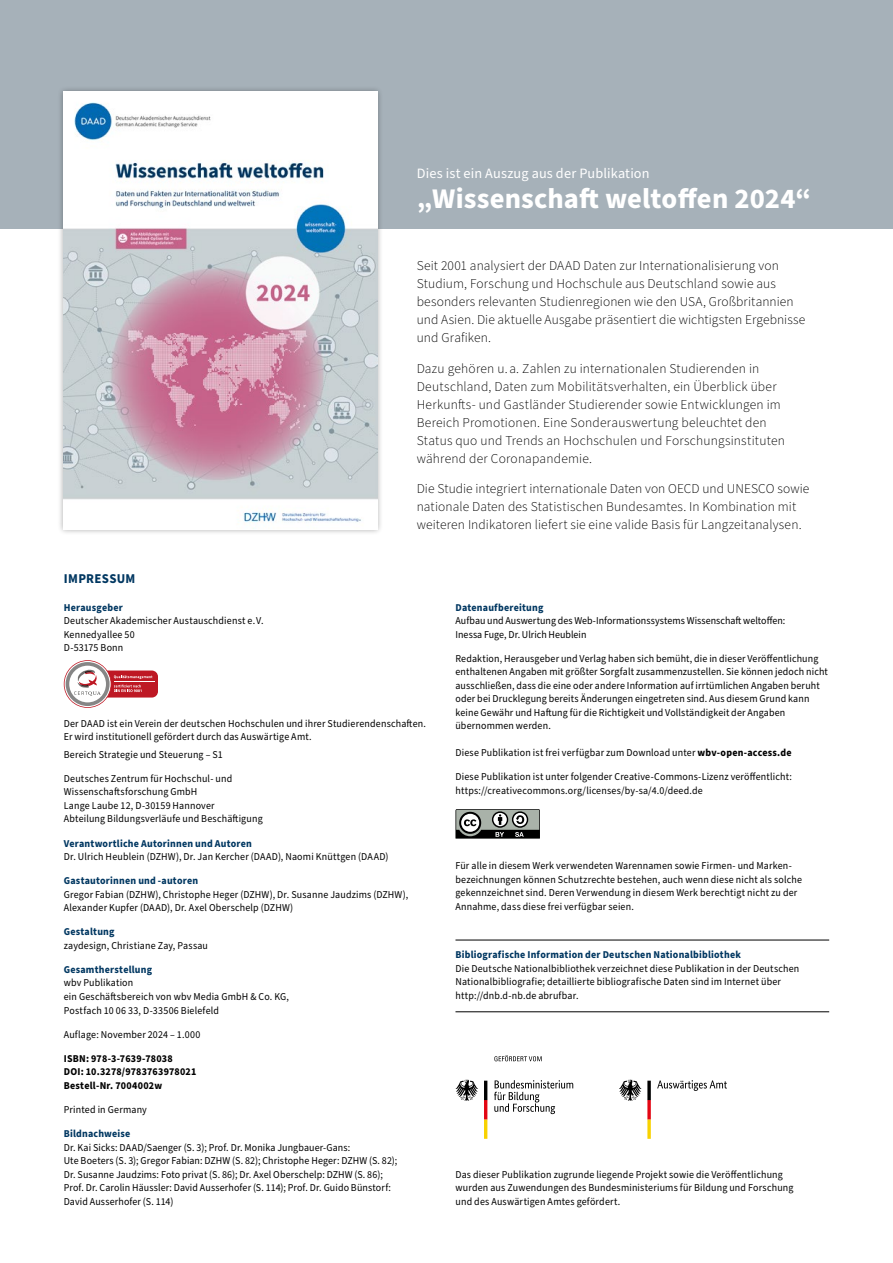
<style>
.page{position:relative;width:893px;height:1263px;background:#fff}
.page>*{position:absolute;margin:0;border:0;box-sizing:border-box;transform-origin:0 0}
.t1{font:700 28.5px "Source Sans Pro";letter-spacing:.005em;color:#fff}
.t2{font:14.25px "Source Sans Pro";letter-spacing:.01em;color:#fff}
.t3{font:300 13.5px/18px "Source Sans Pro";letter-spacing:.01em;color:#000}
.t4{font:700 13.5px "Source Sans Pro";letter-spacing:.025em;color:#003761;scale:.95 1}
.t5{font:10.5px/13.5px "Source Sans Pro";letter-spacing:.015em;color:#000;scale:.95 1}
.t6{font:700 10.5px "Source Sans Pro";letter-spacing:.02em;color:#003761;scale:.95 1}
.t7{font:700 10.5px "Source Sans Pro";letter-spacing:.02em;color:#000;scale:.95 1}
.s1{font-weight:700}
</style>
<div class="page">
<div style="left:0;top:0;width:893px;height:229px;background:#a6b1b9"></div>
<div style="left:57px;top:85px;width:326px;height:450px;background:#000;opacity:.33"></div>
<img style="left:64px;top:91px;width:313px;height:438px">
<hr style="left:455px;top:940px;width:374px;height:1px;background:#000">
<hr style="left:455px;top:1011px;width:374px;height:1px;background:#000">
<div style="left:72px;top:670px;width:86px;height:27px;background:#be1824;border-radius:6px"></div>
<hr style="left:114px;top:681px;width:41px;height:1px;background:#fff">
<svg style="left:64px;top:660px;width:88px;height:48px"></svg>
<svg style="left:455px;top:809px;width:85px;height:30px;background:#737773"></svg>
<svg style="left:494px;top:1080px;width:79px;height:34px"></svg>
<svg style="left:455px;top:1080px;width:23px;height:21px"></svg>
<svg style="left:484px;top:1081px;width:3px;height:58px"></svg>
<svg style="left:494px;top:1055px;width:48px;height:6px"></svg>
<svg style="left:657px;top:1080px;width:70px;height:11px"></svg>
<svg style="left:619px;top:1080px;width:22px;height:21px"></svg>
<svg style="left:647px;top:1081px;width:4px;height:58px"></svg>
<p class="t2" style="left:417px;top:164px;width:234px">Dies ist ein Auszug aus der Publikation</p>
<h1 class="t1" style="left:417px;top:180px;width:396px">„Wissenschaft weltoffen 2024“</h1>
<h1 class="t4" style="left:64px;top:570px;width:77px">IMPRESSUM</h1>
<p class="t3" style="left:417px;top:257px;width:390px">Seit 2001 analysiert der DAAD Daten zur Internationalisierung von Studium, Forschung und Hochschule aus Deutschland sowie aus besonders relevanten Studienregionen wie den USA, Großbritannien und Asien. Die aktuelle Ausgabe präsentiert die wichtigsten Ergebnisse und Grafiken.</p>
<p class="t3" style="left:417px;top:359px;width:370px">Dazu gehören u. a. Zahlen zu internationalen Studierenden in Deutschland, Daten zum Mobilitätsverhalten, ein Überblick über Herkunfts- und Gastländer Studierender sowie Entwicklungen im Bereich Promotionen. Eine Sonderauswertung beleuchtet den Status quo und Trends an Hochschulen und Forschungsinstituten während der Coronapandemie.</p>
<p class="t3" style="left:417px;top:480px;width:394px">Die Studie integriert internationale Daten von OECD und UNESCO sowie nationale Daten des Statistischen Bundesamtes. In Kombination mit weiteren Indikatoren liefert sie eine valide Basis für Langzeitanalysen.</p>
<p class="t6" style="left:64px;top:600px;width:64px">Herausgeber</p>
<p class="t5" style="left:64px;top:614px;width:212px">Deutscher Akademischer Austauschdienst e. V.</p>
<p class="t5" style="left:64px;top:628px;width:76px">Kennedyallee 50</p>
<p class="t5" style="left:64px;top:641px;width:64px">D-53175 Bonn</p>
<p class="t5" style="left:64px;top:717px;width:383px">Der DAAD ist ein Verein der deutschen Hochschulen und ihrer Studierendenschaften.<br>Er wird institutionell gefördert durch das Auswärtige Amt.</p>
<p class="t5" style="left:64px;top:748px;width:169px">Bereich Strategie und Steuerung – S1</p>
<p class="t5" style="left:64px;top:772px;width:179px">Deutsches Zentrum für Hochschul- und<br>Wissenschaftsforschung GmbH</p>
<p class="t5" style="left:64px;top:799px;width:160px">Lange Laube 12, D-30159 Hannover</p>
<p class="t5" style="left:64px;top:812px;width:211px">Abteilung Bildungsverläufe und Beschäftigung</p>
<p class="t6" style="left:64px;top:836px;width:200px">Verantwortliche Autorinnen und Autoren</p>
<p class="t5" style="left:64px;top:850px;width:343px">Dr. Ulrich Heublein (DZHW), Dr. Jan Kercher (DAAD), Naomi Knüttgen (DAAD)</p>
<p class="t6" style="left:64px;top:873px;width:143px">Gastautorinnen und -autoren</p>
<p class="t5" style="left:64px;top:888px;width:364px">Gregor Fabian (DZHW), Christophe Heger (DZHW), Dr. Susanne Jaudzims (DZHW),<br>Alexander Kupfer (DAAD), Dr. Axel Oberschelp (DZHW)</p>
<p class="t6" style="left:64px;top:925px;width:55px">Gestaltung</p>
<p class="t5" style="left:64px;top:939px;width:153px">zaydesign, Christiane Zay, Passau</p>
<p class="t6" style="left:64px;top:962px;width:95px">Gesamtherstellung</p>
<p class="t5" style="left:64px;top:976px;width:75px">wbv Publikation</p>
<p class="t5" style="left:64px;top:990px;width:239px">ein Geschäftsbereich von wbv Media GmbH &amp; Co. KG,</p>
<p class="t5" style="left:64px;top:1003px;width:165px">Postfach 10 06 33, D-33506 Bielefeld</p>
<p class="t5" style="left:64px;top:1028px;width:145px">Auflage: November 2024 – 1.000</p>
<p class="t7" style="left:64px;top:1051px;width:116px">ISBN: 978-3-7639-78038</p>
<p class="t7" style="left:64px;top:1065px;width:141px">DOI: 10.3278/9783763978021</p>
<p class="t7" style="left:64px;top:1078px;width:105px">Bestell-Nr. 7004002w</p>
<p class="t5" style="left:64px;top:1103px;width:89px">Printed in Germany</p>
<p class="t6" style="left:64px;top:1126px;width:72px">Bildnachweise</p>
<p class="t5" style="left:64px;top:1140px;width:353px">Dr. Kai Sicks: DAAD/Saenger (S. 3); Prof. Dr. Monika Jungbauer-Gans:<br>Ute Boeters (S. 3); Gregor Fabian: DZHW (S. 82); Christophe Heger: DZHW (S. 82); Dr. Susanne Jaudzims: Foto privat (S. 86); Dr. Axel Oberschelp: DZHW (S. 86); Prof. Dr. Carolin Häussler: David Ausserhofer (S. 114); Prof. Dr. Guido Bünstorf:<br>David Ausserhofer (S. 114)</p>
<p class="t6" style="left:455px;top:600px;width:94px">Datenaufbereitung</p>
<p class="t5" style="left:455px;top:614px;width:349px">Aufbau und Auswertung des Web-Informationssystems Wissenschaft weltoffen:<br>Inessa Fuge, Dr. Ulrich Heublein</p>
<p class="t5" style="left:455px;top:652px;width:393px">Redaktion, Herausgeber und Verlag haben sich bemüht, die in dieser Veröffentlichung enthaltenen Angaben mit größter Sorgfalt zusammenzustellen. Sie können jedoch nicht ausschließen, dass die eine oder andere Information auf irrtümlichen Angaben beruht oder bei Drucklegung bereits Änderungen eingetreten sind. Aus diesem Grund kann keine Gewähr und Haftung für die Richtigkeit und Vollständigkeit der Angaben übernommen werden.</p>
<p class="t5" style="left:455px;top:746px;width:355px">Diese Publikation ist frei verfügbar zum Download unter <span class="s1">wbv-open-access.de</span></p>
<p class="t5" style="left:455px;top:770px;width:356px">Diese Publikation ist unter folgender Creative-Commons-Lizenz veröffentlicht:</p>
<p class="t5" style="left:455px;top:784px;width:262px">https://creativecommons.org/licenses/by-sa/4.0/deed.de</p>
<p class="t5" style="left:455px;top:859px;width:366px">Für alle in diesem Werk verwendeten Warennamen sowie Firmen- und Marken&shy;bezeichnungen können Schutzrechte bestehen, auch wenn diese nicht als solche gekennzeichnet sind. Deren Verwendung in diesem Werk berechtigt nicht zu der Annahme, dass diese frei verfügbar seien.</p>
<p class="t6" style="left:455px;top:947px;width:302px">Bibliografische Information der Deutschen Nationalbibliothek</p>
<p class="t5" style="left:455px;top:962px;width:363px">Die Deutsche Nationalbibliothek verzeichnet diese Publikation in der Deutschen<br>Nationalbibliografie; detaillierte bibliografische Daten sind im Internet über http://dnb.d-nb.de abrufbar.</p>
<p class="t5" style="left:455px;top:1167px;width:357px">Das dieser Publikation zugrunde liegende Projekt sowie die Veröffentlichung wurden aus Zuwendungen des Bundesministeriums für Bildung und Forschung und des Auswärtigen Amtes gefördert.</p>
</div>
